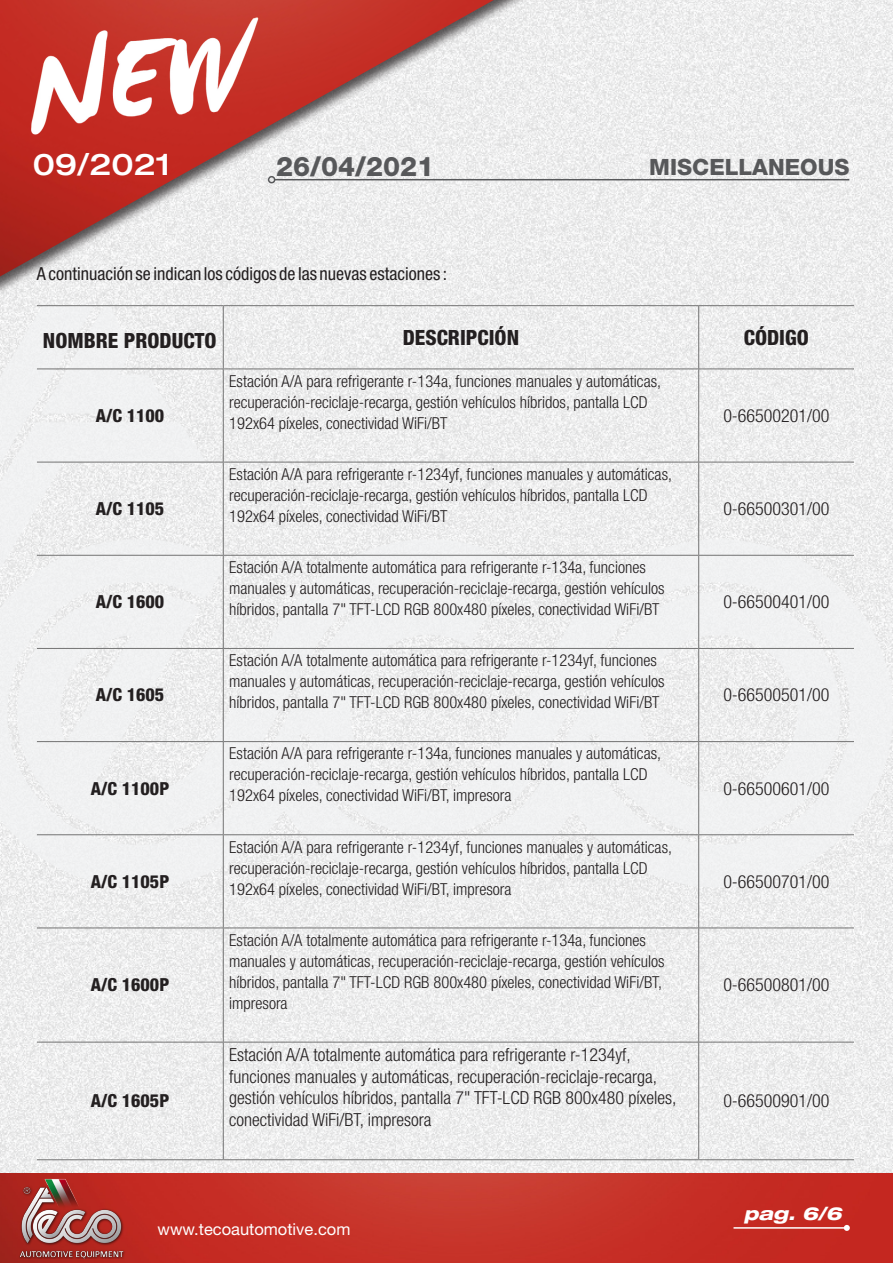
<style>
.page{position:relative;width:893px;height:1263px;background:#fff}
.page>*{position:absolute;margin:0;border:0;box-sizing:border-box;transform-origin:0 0}
.t1{font:500 expanded 30px "Helvetica Neue LT Std";color:#fff}
.t2{font:800 27px "Helvetica Neue LT Std";color:#57585a}
.t3{font:800 22.5px "Helvetica Neue LT Std";color:#57585a}
.t4{font:800 condensed 21px "Helvetica Neue LT Std";color:#231f20}
.t5{font:300 condensed 18px/21.6px "Helvetica Neue LT Std";color:#231f20}
.t6{font:800 condensed 18px "Helvetica Neue LT Std";color:#231f20}
.t7{font:condensed 18px "Helvetica Neue LT Std";color:#231f20}
.t8{font:italic 800 expanded 18px "Helvetica Neue LT Std";color:#fff}
.t9{font:300 condensed 16.5px/21px "Helvetica Neue LT Std";color:#231f20}
.t10{font:16.5px "Helvetica Neue LT Std";color:#fff}
</style>
<div class="page">
<img style="left:0;top:888px;width:893px;height:285px">
<img style="left:0;top:1173px;width:893px;height:90px">
<img style="left:18px;top:1176px;width:155px;height:83px">
<hr style="left:733px;top:1227px;width:114px;height:2px;background:#fff">
<svg style="left:844px;top:1225px;width:6px;height:6px"></svg>
<svg style="left:0;top:415px;width:893px;height:473px;fill:#f0f0f1"></svg>
<div style="left:0;top:0;width:893px;height:415px;background:#231f20;opacity:.75"></div>
<img style="left:0;top:0;width:494px;height:276px">
<img style="left:15px;top:13px;width:266px;height:141px">
<hr style="left:275px;top:179px;width:574px;height:1px;background:#57585a">
<div style="left:268px;top:176px;width:7px;height:7px;border:2px solid #57585a;border-radius:50%"></div>
<hr style="left:37px;top:305px;width:186px;height:1px;background:#737373">
<hr style="left:223px;top:305px;width:476px;height:1px;background:#737373">
<hr style="left:223px;top:306px;width:1px;height:63px;background:#737373">
<hr style="left:699px;top:305px;width:155px;height:1px;background:#737373">
<hr style="left:698px;top:306px;width:1px;height:63px;background:#737373">
<hr style="left:37px;top:369px;width:186px;height:1px;background:#737373">
<hr style="left:223px;top:369px;width:476px;height:1px;background:#737373">
<hr style="left:223px;top:369px;width:1px;height:93px;background:#737373">
<hr style="left:699px;top:369px;width:155px;height:1px;background:#737373">
<hr style="left:698px;top:369px;width:1px;height:93px;background:#737373">
<hr style="left:37px;top:462px;width:186px;height:1px;background:#737373">
<hr style="left:223px;top:462px;width:476px;height:1px;background:#737373">
<hr style="left:223px;top:462px;width:1px;height:93px;background:#737373">
<hr style="left:699px;top:462px;width:155px;height:1px;background:#737373">
<hr style="left:698px;top:462px;width:1px;height:93px;background:#737373">
<hr style="left:37px;top:555px;width:186px;height:1px;background:#737373">
<hr style="left:223px;top:555px;width:476px;height:1px;background:#737373">
<hr style="left:223px;top:556px;width:1px;height:92px;background:#737373">
<hr style="left:699px;top:555px;width:155px;height:1px;background:#737373">
<hr style="left:698px;top:556px;width:1px;height:92px;background:#737373">
<hr style="left:37px;top:648px;width:186px;height:1px;background:#737373">
<hr style="left:223px;top:648px;width:476px;height:1px;background:#737373">
<hr style="left:223px;top:649px;width:1px;height:92px;background:#737373">
<hr style="left:699px;top:648px;width:155px;height:1px;background:#737373">
<hr style="left:698px;top:649px;width:1px;height:92px;background:#737373">
<hr style="left:37px;top:741px;width:186px;height:1px;background:#737373">
<hr style="left:223px;top:741px;width:476px;height:1px;background:#737373">
<hr style="left:223px;top:742px;width:1px;height:92px;background:#737373">
<hr style="left:699px;top:741px;width:155px;height:1px;background:#737373">
<hr style="left:698px;top:742px;width:1px;height:92px;background:#737373">
<hr style="left:37px;top:834px;width:186px;height:1px;background:#737373">
<hr style="left:223px;top:834px;width:476px;height:1px;background:#737373">
<hr style="left:223px;top:835px;width:1px;height:92px;background:#737373">
<hr style="left:699px;top:834px;width:155px;height:1px;background:#737373">
<hr style="left:698px;top:835px;width:1px;height:92px;background:#737373">
<hr style="left:37px;top:927px;width:186px;height:1px;background:#737373">
<hr style="left:223px;top:927px;width:476px;height:1px;background:#737373">
<hr style="left:223px;top:928px;width:1px;height:114px;background:#737373">
<hr style="left:699px;top:927px;width:155px;height:1px;background:#737373">
<hr style="left:698px;top:928px;width:1px;height:114px;background:#737373">
<hr style="left:37px;top:1042px;width:186px;height:1px;background:#737373">
<hr style="left:223px;top:1042px;width:476px;height:1px;background:#737373">
<hr style="left:223px;top:1042px;width:1px;height:117px;background:#737373">
<hr style="left:699px;top:1042px;width:155px;height:1px;background:#737373">
<hr style="left:698px;top:1042px;width:1px;height:117px;background:#737373">
<hr style="left:37px;top:1159px;width:186px;height:1px;background:#737373">
<hr style="left:223px;top:1159px;width:476px;height:1px;background:#737373">
<hr style="left:699px;top:1159px;width:155px;height:1px;background:#737373">
<h1 class="t1" style="left:33px;top:146px;width:140px">09/2021</h1>
<h2 class="t2" style="left:276px;top:150px;width:160px">26/04/2021</h2>
<p class="t7" style="left:37px;top:263px;width:412px">A continuación se indican los códigos de las nuevas estaciones :</p>
<h3 class="t3" style="left:649px;top:154px;width:16px">MISCE</h3>
<h3 class="t3" style="left:725px;top:154px;width:61px">LLANEOUS</h3>
<p class="t4" style="left:43px;top:327px;width:175px">NOMBRE PRODUCTO</p>
<p class="t4" style="left:403px;top:324px;width:118px">DESCRIPCIÓN</p>
<p class="t4" style="left:744px;top:324px;width:66px">CÓDIGO</p>
<p class="t6" style="left:96px;top:404px;width:70px">A/C 1100</p>
<p class="t6" style="left:96px;top:497px;width:70px">A/C 1105</p>
<p class="t6" style="left:96px;top:591px;width:70px">A/C 1600</p>
<p class="t6" style="left:96px;top:684px;width:70px">A/C 1605</p>
<p class="t6" style="left:91px;top:777px;width:80px">A/C 1100P</p>
<p class="t6" style="left:91px;top:870px;width:80px">A/C 1105P</p>
<p class="t6" style="left:91px;top:974px;width:80px">A/C 1600P</p>
<p class="t6" style="left:91px;top:1090px;width:80px">A/C 1605P</p>
<p class="t9" style="left:229px;top:370px;width:433px">Estación A/A para refrigerante r-134a, funciones manuales y automáticas, recuperación-reciclaje-recarga, gestión vehículos híbridos, pantalla LCD<br>192x64 píxeles, conectividad WiFi/BT</p>
<p class="t9" style="left:229px;top:463px;width:444px">Estación A/A para refrigerante r-1234yf, funciones manuales y automáticas, recuperación-reciclaje-recarga, gestión vehículos híbridos, pantalla LCD<br>192x64 píxeles, conectividad WiFi/BT</p>
<p class="t9" style="left:229px;top:557px;width:437px">Estación A/A totalmente automática para refrigerante r-134a, funciones manuales y automáticas, recuperación-reciclaje-recarga, gestión vehículos híbridos, pantalla 7" TFT-LCD RGB 800x480 píxeles, conectividad WiFi/BT</p>
<p class="t9" style="left:229px;top:650px;width:437px">Estación A/A totalmente automática para refrigerante r-1234yf, funciones manuales y automáticas, recuperación-reciclaje-recarga, gestión vehículos híbridos, pantalla 7" TFT-LCD RGB 800x480 píxeles, conectividad WiFi/BT</p>
<p class="t9" style="left:229px;top:743px;width:433px">Estación A/A para refrigerante r-134a, funciones manuales y automáticas, recuperación-reciclaje-recarga, gestión vehículos híbridos, pantalla LCD<br>192x64 píxeles, conectividad WiFi/BT, impresora</p>
<p class="t9" style="left:229px;top:836px;width:444px">Estación A/A para refrigerante r-1234yf, funciones manuales y automáticas, recuperación-reciclaje-recarga, gestión vehículos híbridos, pantalla LCD<br>192x64 píxeles, conectividad WiFi/BT, impresora</p>
<p class="t9" style="left:229px;top:929px;width:437px">Estación A/A totalmente automática para refrigerante r-134a, funciones manuales y automáticas, recuperación-reciclaje-recarga, gestión vehículos híbridos, pantalla 7" TFT-LCD RGB 800x480 píxeles, conectividad WiFi/BT, impresora</p>
<p class="t5" style="left:229px;top:1044px;width:449px">Estación A/A totalmente automática para refrigerante r-1234yf, funciones manuales y automáticas, recuperación-reciclaje-recarga, gestión vehículos híbridos, pantalla 7" TFT-LCD RGB 800x480 píxeles, conectividad WiFi/BT, impresora</p>
<p class="t10" style="left:158px;top:1219px;width:194px">www.tecoautomotive.com</p>
<p class="t5" style="left:723px;top:405px;width:108px">0-66500201/00</p>
<p class="t5" style="left:723px;top:498px;width:108px">0-66500301/00</p>
<p class="t5" style="left:723px;top:591px;width:108px">0-66500401/00</p>
<p class="t5" style="left:723px;top:684px;width:108px">0-66500501/00</p>
<p class="t5" style="left:723px;top:777px;width:108px">0-66500601/00</p>
<p class="t5" style="left:723px;top:870px;width:108px">0-66500701/00</p>
<p class="t5" style="left:723px;top:974px;width:108px">0-66500801/00</p>
<p class="t5" style="left:723px;top:1090px;width:108px">0-66500901/00</p>
<p class="t8" style="left:744px;top:1202px;width:100px">pag. 6/6</p>
</div>
